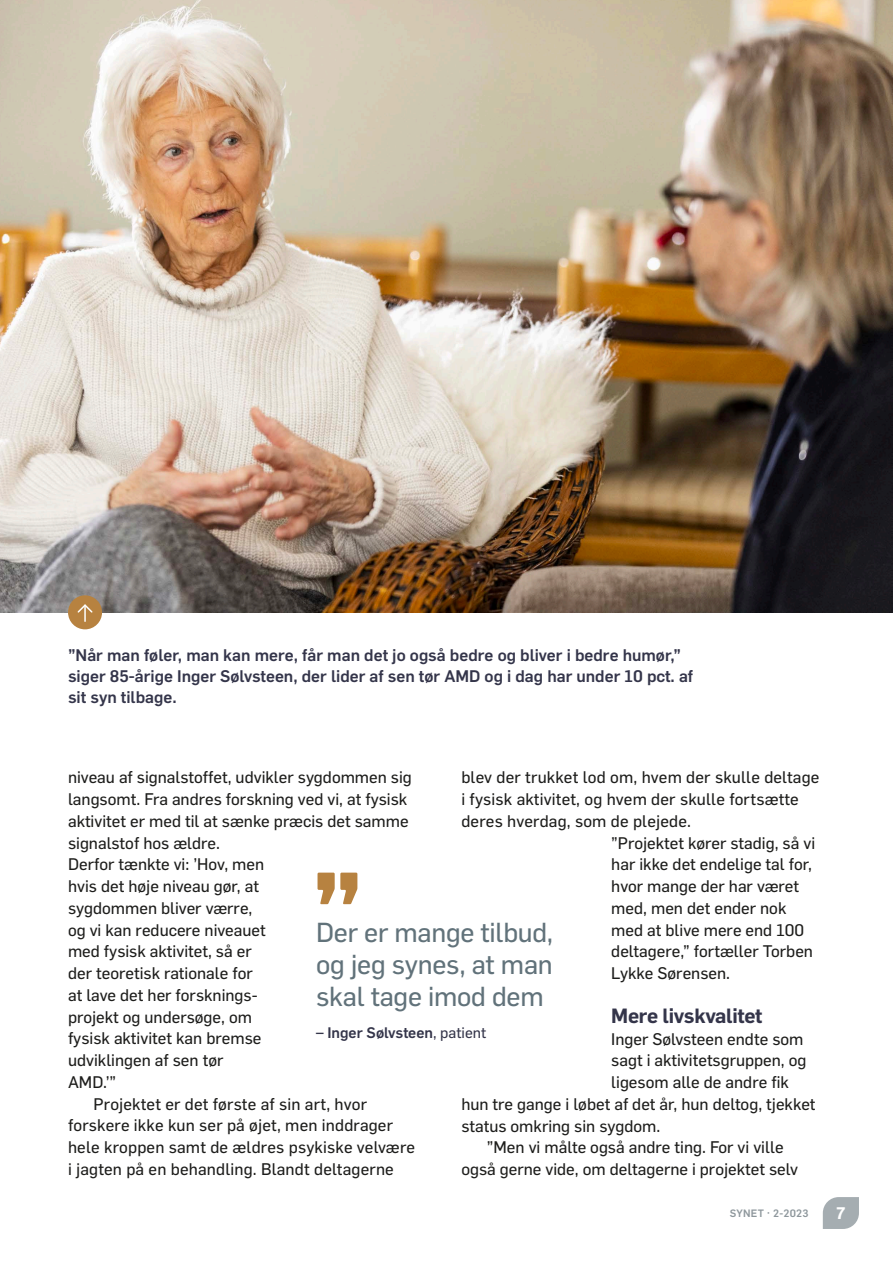
<style>
.page{position:relative;width:893px;height:1263px;background:#fff}
.page>*{position:absolute;margin:0;border:0;box-sizing:border-box;transform-origin:0 0}
.t1{font:27px/31.5px "Flama Basic";letter-spacing:-.01em;color:#61727a;text-align:justify}
.t2{font:600 20.25px "Flama";letter-spacing:-.015em;color:#34354a}
.t3{font:16.5px "Flama Basic";color:#1d1d1b}
.t4{font:500 16.5px/21px "Flama";color:#34354a}
.t5{font:600 16.5px "Flama";color:#fff}
.t6{font:500 15px "Flama";color:#34354a}
.t7{font:500 10.5px "Flama";letter-spacing:.025em;color:#8e979c}
.s1{font-family:"Flama Basic";font-weight:400}
</style>
<div class="page">
<img style="left:0;top:0;width:893px;height:612px">
<div style="left:68px;top:595px;width:34px;height:34px;background:#b78240;border-radius:50%"></div>
<svg style="left:77px;top:604px;width:16px;height:17px"></svg>
<svg style="left:318px;top:873px;width:39px;height:31px"></svg>
<svg style="left:823px;top:1197px;width:36px;height:32px"></svg>
<p class="t4" style="left:68px;top:643px;width:627px">”Når man føler, man kan mere, får man det jo også bedre og bliver i bedre humør,” siger 85-årige Inger Sølvsteen, der lider af sen tør AMD og i dag har under 10 pct. af sit syn tilbage.</p>
<p class="t3" style="left:68px;top:766px;width:345px">niveau af signalstoffet, udvikler sygdommen sig</p>
<p class="t3" style="left:68px;top:788px;width:341px">langsomt. Fra andres forskning ved vi, at fysisk</p>
<p class="t3" style="left:68px;top:809px;width:342px">aktivitet er med til at sænke præcis det samme</p>
<p class="t3" style="left:68px;top:831px;width:154px">signalstof hos ældre.</p>
<p class="t3" style="left:68px;top:853px;width:198px">Derfor tænkte vi: ’Hov, men</p>
<p class="t3" style="left:68px;top:875px;width:193px">hvis det høje niveau gør, at</p>
<p class="t3" style="left:68px;top:896px;width:186px">sygdommen bliver værre,</p>
<p class="t3" style="left:68px;top:918px;width:199px">og vi kan reducere niveauet</p>
<p class="t3" style="left:68px;top:940px;width:185px">med fysisk aktivitet, så er</p>
<p class="t3" style="left:68px;top:962px;width:186px">der teoretisk rationale for</p>
<p class="t3" style="left:68px;top:983px;width:191px">at lave det her forsknings-</p>
<p class="t3" style="left:68px;top:1005px;width:186px">projekt og undersøge, om</p>
<p class="t3" style="left:68px;top:1027px;width:195px">fysisk aktivitet kan bremse</p>
<p class="t3" style="left:68px;top:1049px;width:157px">udviklingen af sen tør</p>
<p class="t3" style="left:68px;top:1070px;width:50px">AMD.’”</p>
<p class="t3" style="left:94px;top:1092px;width:275px">Projektet er det første af sin art, hvor</p>
<p class="t3" style="left:68px;top:1114px;width:326px">forskere ikke kun ser på øjet, men inddrager</p>
<p class="t3" style="left:68px;top:1136px;width:349px">hele kroppen samt de ældres psykiske velvære</p>
<p class="t3" style="left:68px;top:1157px;width:327px">i jagten på en behandling. Blandt deltagerne</p>
<p class="t3" style="left:461px;top:766px;width:360px">blev der trukket lod om, hvem der skulle deltage</p>
<p class="t3" style="left:461px;top:788px;width:339px">i fysisk aktivitet, og hvem der skulle fortsætte</p>
<p class="t3" style="left:461px;top:809px;width:231px">deres hverdag, som de plejede.</p>
<p class="t3" style="left:611px;top:831px;width:205px">”Projektet kører stadig, så vi</p>
<p class="t3" style="left:611px;top:853px;width:202px">har ikke det endelige tal for,</p>
<p class="t3" style="left:611px;top:875px;width:189px">hvor mange der har været</p>
<p class="t3" style="left:611px;top:896px;width:177px">med, men det ender nok</p>
<p class="t3" style="left:611px;top:918px;width:194px">med at blive mere end 100</p>
<p class="t3" style="left:611px;top:940px;width:203px">deltagere,” fortæller Torben</p>
<p class="t3" style="left:611px;top:962px;width:120px">Lykke Sørensen.</p>
<p class="t2" style="left:611px;top:1001px;width:153px">Mere livskvalitet</p>
<p class="t3" style="left:611px;top:1027px;width:194px">Inger Sølvsteen endte som</p>
<p class="t3" style="left:611px;top:1049px;width:197px">sagt i aktivitetsgruppen, og</p>
<p class="t3" style="left:611px;top:1070px;width:179px">ligesom alle de andre fik</p>
<p class="t3" style="left:461px;top:1092px;width:356px">hun tre gange i løbet af det år, hun deltog, tjekket</p>
<p class="t3" style="left:461px;top:1114px;width:200px">status omkring sin sygdom.</p>
<p class="t3" style="left:487px;top:1136px;width:298px">”Men vi målte også andre ting. For vi ville</p>
<p class="t3" style="left:461px;top:1157px;width:338px">også gerne vide, om deltagerne i projektet selv</p>
<h1 class="t1" style="left:316px;top:915px;width:239px">Der er mange tilbud, og jeg synes, at man skal tage imod dem</h1>
<p class="t6" style="left:316px;top:1021px;width:172px">– Inger Sølvsteen<span class="s1">, patient</span></p>
<p class="t7" style="left:730px;top:1205px;width:80px">SYNET · 2-2023</p>
<p class="t5" style="left:836px;top:1201px;width:11px">7</p>
</div>
